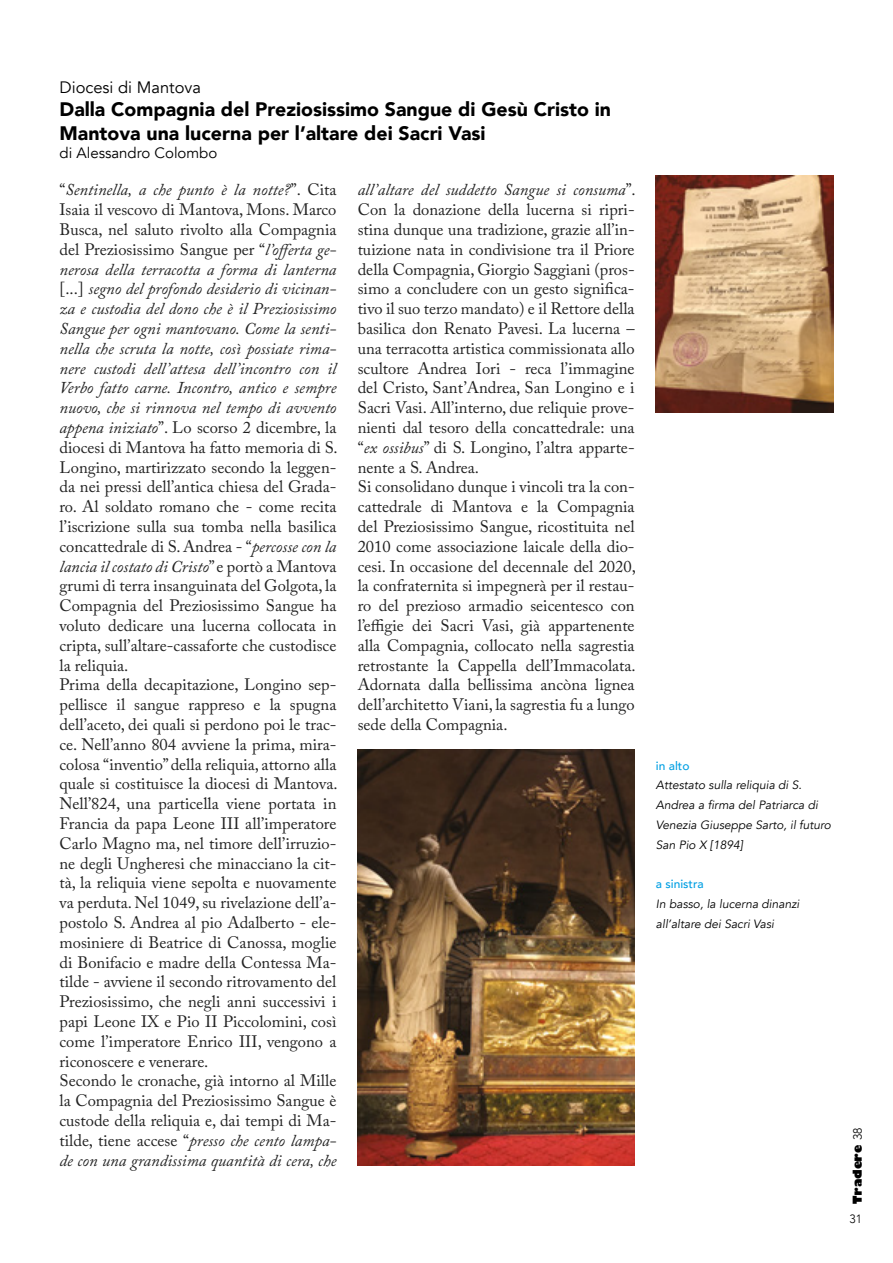
<style>
.page{position:relative;width:893px;height:1263px;background:#fff}
.page>*{position:absolute;margin:0;border:0;box-sizing:border-box;transform-origin:0 0}
.t1{font:900 19.5px/23.4px "Avenir";color:#000}
.t2{font:16.5px/19.8px "Adobe Caslon Pro";color:#222}
.t3{font:16.5px "Avenir";color:#000}
.t4{font:15px "Avenir";color:#000}
.t5{font:italic 12px/19.8px "Avenir";color:#000}
.t6{font:500 12px "Avenir";color:#009fe3}
.t7{font:800 12px "Gill Sans";color:#000}
.t8{font:300 12px "Avenir";color:#000}
.s1{font-style:italic}
.s2{font-family:"Avenir";font-weight:300}
</style>
<div class="page">
<img style="left:358px;top:750px;width:277px;height:416px">
<img style="left:656px;top:176px;width:177px;height:236px">
<p class="t3" style="left:60px;top:78px;width:143px">Diocesi di Mantova</p>
<p class="t1" style="left:60px;top:97px;width:553px">Dalla Compagnia del Preziosissimo Sangue di Gesù Cristo in<br>Mantova una lucerna per l’altare dei Sacri Vasi</p>
<p class="t4" style="left:60px;top:144px;width:159px">di Alessandro Colombo</p>
<p class="t2" style="left:60px;top:180px;width:280px">“<span class="s1">Sentinella, a che punto è la notte?</span>”. Cita Isaia il vescovo di Mantova, Mons. Marco Busca, nel saluto rivolto alla Compagnia del Preziosissimo Sangue per “<span class="s1">l’offerta ge&shy;nerosa della terracotta a forma di lanterna </span>[...] <span class="s1">segno del profondo desiderio di vicinan&shy;za e custodia del dono che è il Preziosissimo Sangue per ogni mantovano. Come la senti&shy;nella che scruta la notte, così possiate rima&shy;nere custodi dell’attesa dell’incontro con il Verbo fatto carne. Incontro, antico e sempre nuovo, che si rinnova nel tempo di avvento appena iniziato</span>”. Lo scorso 2 dicembre, la diocesi di Mantova ha fatto memoria di S.<br>Longino, martirizzato secondo la leggen&shy;da nei pressi dell’antica chiesa del Grada&shy;ro. Al soldato romano che - come recita l’iscrizione sulla sua tomba nella basilica concattedrale di S. Andrea - “<span class="s1">percosse con la lancia il costato di Cristo</span>” e portò a Mantova grumi di terra insanguinata del Golgota, la Compagnia del Preziosissimo Sangue ha voluto dedicare una lucerna collocata in cripta, sull’altare-cassaforte che custodisce la reliquia.<br>Prima della decapitazione, Longino sep&shy;pellisce il sangue rappreso e la spugna dell’aceto, dei quali si perdono poi le trac&shy;ce. Nell’anno 804 avviene la prima, mira&shy;colosa “inventio” della reliquia, attorno alla quale si costituisce la diocesi di Mantova.<br>Nell’824, una particella viene portata in Francia da papa Leone III all’imperatore Carlo Magno ma, nel timore dell’irruzio&shy;ne degli Ungheresi che minacciano la cit&shy;tà, la reliquia viene sepolta e nuovamente va perduta. Nel 1049, su rivelazione dell’a&shy;postolo S. Andrea al pio Adalberto - ele&shy;mosiniere di Beatrice di Canossa, moglie di Bonifacio e madre della Contessa Ma&shy;tilde - avviene il secondo ritrovamento del Preziosissimo, che negli anni successivi i papi Leone IX e Pio II Piccolomini, così come l’imperatore Enrico III, vengono a riconoscere e venerare.<br>Secondo le cronache, già intorno al Mille la Compagnia del Preziosissimo Sangue è custode della reliquia e, dai tempi di Ma&shy;tilde, tiene accese “<span class="s1">presso che cento lampa&shy;de con una grandissima quantità di cera, che</span></p>
<p class="t2" style="left:358px;top:180px;width:280px"><span class="s1">all’altare del suddetto Sangue si consuma</span>”.<br>Con la donazione della lucerna si ripri&shy;stina dunque una tradizione, grazie all’in&shy;tuizione nata in condivisione tra il Priore della Compagnia, Giorgio Saggiani (pros&shy;simo a concludere con un gesto significa&shy;tivo il suo terzo mandato) e il Rettore della basilica don Renato Pavesi. La lucerna – una terracotta artistica commissionata allo scultore Andrea Iori - reca l’immagine del Cristo, Sant’Andrea, San Longino e i Sacri Vasi. All’interno, due reliquie prove&shy;nienti dal tesoro della concattedrale: una “<span class="s1">ex ossibus</span>” di S. Longino, l’altra apparte&shy;nente a S. Andrea.<br>Si consolidano dunque i vincoli tra la con&shy;cattedrale di Mantova e la Compagnia del Preziosissimo Sangue, ricostituita nel 2010 come associazione laicale della dio&shy;cesi. In occasione del decennale del 2020, la confraternita si impegnerà per il restau&shy;ro del prezioso armadio seicentesco con l’effigie dei Sacri Vasi, già appartenente alla Compagnia, collocato nella sagrestia retrostante la Cappella dell’Immacolata.<br>Adornata dalla bellissima ancòna lignea dell’architetto Viani, la sagrestia fu a lungo sede della Compagnia.</p>
<p class="t6" style="left:656px;top:755px;width:35px">in alto</p>
<p class="t5" style="left:656px;top:776px;width:177px">Attestato sulla reliquia di S.<br>Andrea a firma del Patriarca di<br>Venezia Giuseppe Sarto, il futuro<br>San Pio X [1894]</p>
<p class="t6" style="left:656px;top:874px;width:49px">a sinistra</p>
<p class="t5" style="left:656px;top:894px;width:145px">In basso, la lucerna dinanzi all’altare dei Sacri Vasi</p>
<p class="t7" style="left:848px;top:1203px;width:77px;rotate:-90deg">Tradere <span class="s2">38</span></p>
<p class="t8" style="left:849px;top:1212px;width:14px">31</p>
</div>
